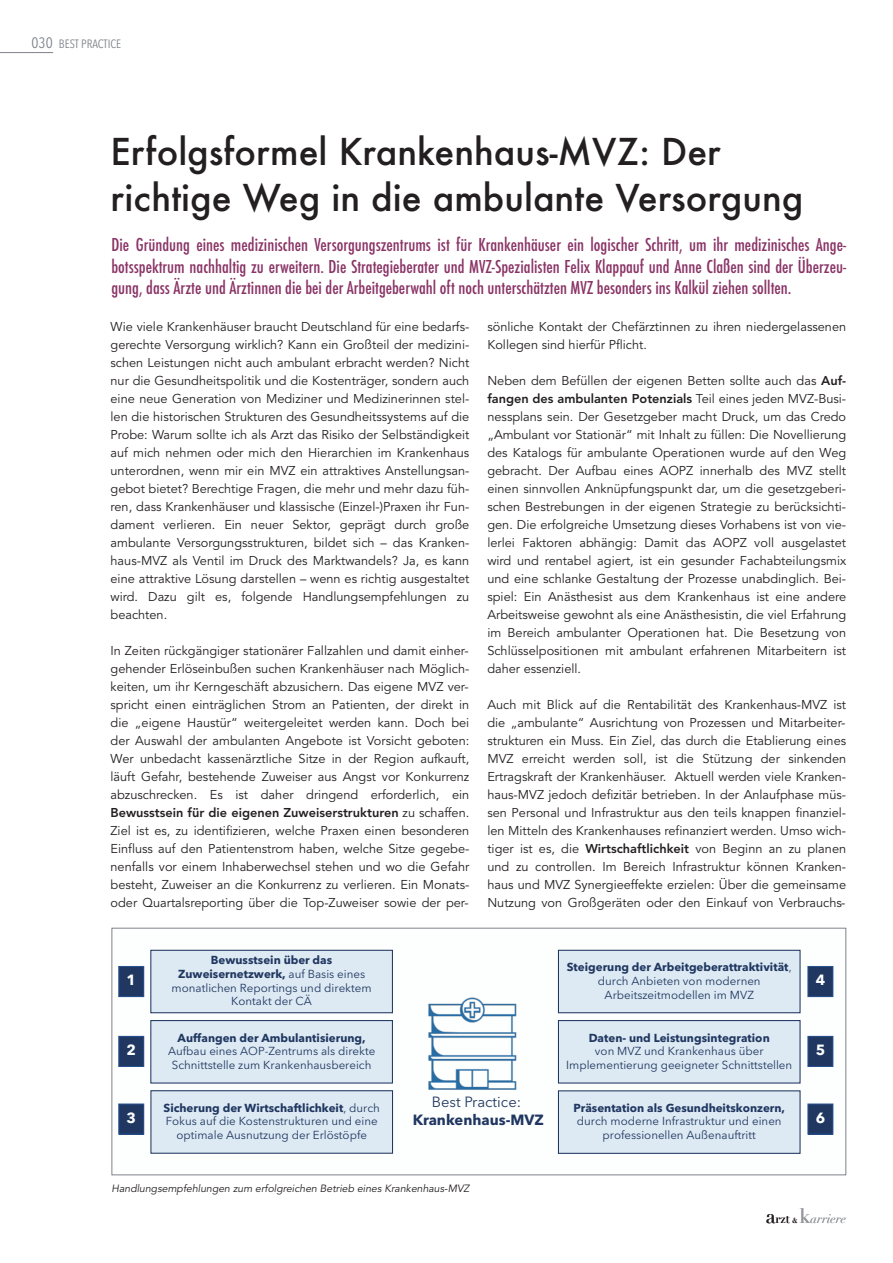
<style>
.page{position:relative;width:893px;height:1263px;background:#fff}
.page>*{position:absolute;margin:0;border:0;box-sizing:border-box;transform-origin:0 0}
.t1{font:500 36px/46.8px "Futura";color:#231f20}
.t2{font:500 condensed 17.25px/21.6px "Futura";color:#8a3466;text-align:justify}
.t3{font:700 14.7px "Avenir Next";color:#203761}
.t4{font:14.7px "Avenir Next";color:#203761}
.t5{font:700 14.7px "Avenir Next";color:#fdfefe}
.t6{font:12.75px/18px "Avenir";color:#231f20;text-align:justify}
.t7{font:italic 12.3px "Didot";color:#95979a}
.t8{font:12px "Avenir Next Condensed";color:#7f838a}
.t9{font:11.55px/13.6px "Avenir Next";color:#203761;text-align:center}
.t10{font:700 11.55px "Avenir Next";color:#203761}
.t11{font:italic 10.5px "Avenir";color:#231f20}
.s1{font-size:15px}
.s2{font-weight:800}
.s3{font-weight:700}
.s4{font-style:normal;font-size:20.4px;color:#231f20}
.s5{font-style:normal;color:#231f20}
.s6{font-style:normal;font-size:7.35px;color:#231f20}
.s7{font-style:normal;font-size:20.4px}
</style>
<div class="page">
<hr style="left:0;top:52px;width:53px;height:1px;background:#7f838a">
<img style="left:428px;top:997px;width:89px;height:93px">
<div style="left:151px;top:950px;width:241px;height:63px;background:#ddeaf3"></div>
<div style="left:150px;top:950px;width:243px;height:63px;border:1px solid #203761"></div>
<div style="left:151px;top:1020px;width:241px;height:63px;background:#ddeaf3"></div>
<div style="left:150px;top:1020px;width:243px;height:63px;border:1px solid #203761"></div>
<div style="left:558px;top:950px;width:242px;height:63px;background:#ddeaf3"></div>
<div style="left:558px;top:950px;width:243px;height:63px;border:1px solid #203761"></div>
<div style="left:151px;top:1091px;width:242px;height:62px;background:#ddeaf3"></div>
<div style="left:150px;top:1090px;width:243px;height:64px;border:1px solid #203761"></div>
<div style="left:558px;top:1020px;width:242px;height:63px;background:#ddeaf3"></div>
<div style="left:558px;top:1020px;width:243px;height:63px;border:1px solid #203761"></div>
<div style="left:558px;top:1091px;width:242px;height:62px;background:#ddeaf3"></div>
<div style="left:558px;top:1090px;width:243px;height:64px;border:1px solid #203761"></div>
<div style="left:119px;top:966px;width:25px;height:30px;background:#203761"></div>
<div style="left:118px;top:966px;width:26px;height:31px;border:1px solid #275290"></div>
<div style="left:119px;top:1036px;width:25px;height:30px;background:#203761"></div>
<div style="left:118px;top:1036px;width:26px;height:31px;border:1px solid #275290"></div>
<div style="left:119px;top:1104px;width:25px;height:30px;background:#203761"></div>
<div style="left:118px;top:1103px;width:26px;height:32px;border:1px solid #275290"></div>
<div style="left:808px;top:966px;width:25px;height:30px;background:#203761"></div>
<div style="left:807px;top:966px;width:26px;height:31px;border:1px solid #275290"></div>
<div style="left:808px;top:1036px;width:25px;height:30px;background:#203761"></div>
<div style="left:807px;top:1036px;width:26px;height:31px;border:1px solid #275290"></div>
<div style="left:808px;top:1104px;width:25px;height:30px;background:#203761"></div>
<div style="left:807px;top:1103px;width:26px;height:32px;border:1px solid #275290"></div>
<div style="left:111px;top:928px;width:735px;height:247px;border:1px solid #7f838a"></div>
<p class="t8" style="left:32px;top:33px;width:91px"><span class="s1">030</span> BEST PRACTICE</p>
<h1 class="t1" style="left:111px;top:129px;width:694px">Erfolgsformel Krankenhaus-MVZ: Der richtige Weg in die ambulante Versorgung</h1>
<p class="t2" style="left:111px;top:234px;width:736px">Die Gründung eines medizinischen Versorgungszentrums ist für Krankenhäuser ein logischer Schritt, um ihr medizinisches Ange&shy;botsspektrum nachhaltig zu erweitern. Die Strategieberater und MVZ-Spezialisten Felix Klappauf und Anne Claßen sind der Überzeu&shy;gung, dass Ärzte und Ärztinnen die bei der Arbeitgeberwahl oft noch unterschätzten MVZ besonders ins Kalkül ziehen sollten.</p>
<p class="t6" style="left:111px;top:317px;width:360px">Wie viele Krankenhäuser braucht Deutschland für eine bedarfs&shy;gerechte Versorgung wirklich? Kann ein Großteil der medizini&shy;schen Leistungen nicht auch ambulant erbracht werden? Nicht nur die Gesundheitspolitik und die Kostenträger, sondern auch eine neue Generation von Mediziner und Medizinerinnen stel&shy;len die historischen Strukturen des Gesundheitssystems auf die Probe: Warum sollte ich als Arzt das Risiko der Selbständigkeit auf mich nehmen oder mich den Hierarchien im Krankenhaus unterordnen, wenn mir ein MVZ ein attraktives Anstellungsan&shy;gebot bietet? Berechtige Fragen, die mehr und mehr dazu füh&shy;ren, dass Krankenhäuser und klassische (Einzel-)Praxen ihr Fun&shy;dament verlieren. Ein neuer Sektor, geprägt durch große ambulante Versorgungsstrukturen, bildet sich – das Kranken&shy;haus-MVZ als Ventil im Druck des Marktwandels? Ja, es kann eine attraktive Lösung darstellen – wenn es richtig ausgestaltet wird. Dazu gilt es, folgende Handlungsempfehlungen zu beachten.</p>
<p class="t6" style="left:111px;top:641px;width:360px">In Zeiten rückgängiger stationärer Fallzahlen und damit einher&shy;gehender Erlöseinbußen suchen Krankenhäuser nach Möglich&shy;keiten, um ihr Kerngeschäft abzusichern. Das eigene MVZ ver&shy;spricht einen einträglichen Strom an Patienten, der direkt in die „eigene Haustür“ weitergeleitet werden kann. Doch bei der Auswahl der ambulanten Angebote ist Vorsicht geboten:<br>Wer unbedacht kassenärztliche Sitze in der Region aufkauft, läuft Gefahr, bestehende Zuweiser aus Angst vor Konkurrenz abzuschrecken. Es ist daher dringend erforderlich, ein <span class="s2">Bewusstsein für die eigenen Zuweiserstrukturen</span> zu schaffen.<br>Ziel ist es, zu identifizieren, welche Praxen einen besonderen Einfluss auf den Patientenstrom haben, welche Sitze gegebe&shy;nenfalls vor einem Inhaberwechsel stehen und wo die Gefahr besteht, Zuweiser an die Konkurrenz zu verlieren. Ein Monats&shy;oder Quartalsreporting über die Top-Zuweiser sowie der per-</p>
<p class="t6" style="left:487px;top:317px;width:360px">sönliche Kontakt der Chefärztinnen zu ihren niedergelassenen<br>Kollegen sind hierfür Pflicht.</p>
<p class="t6" style="left:487px;top:371px;width:360px">Neben dem Befüllen der eigenen Betten sollte auch das <span class="s2">Auf&shy;fangen des ambulanten Potenzials</span> Teil eines jeden MVZ-Busi&shy;nessplans sein. Der Gesetzgeber macht Druck, um das Credo „Ambulant vor Stationär“ mit Inhalt zu füllen: Die Novellierung des Katalogs für ambulante Operationen wurde auf den Weg gebracht. Der Aufbau eines AOPZ innerhalb des MVZ stellt einen sinnvollen Anknüpfungspunkt dar, um die gesetzgeberi&shy;schen Bestrebungen in der eigenen Strategie zu berücksichti&shy;gen. Die erfolgreiche Umsetzung dieses Vorhabens ist von vie&shy;lerlei Faktoren abhängig: Damit das AOPZ voll ausgelastet wird und rentabel agiert, ist ein gesunder Fachabteilungsmix und eine schlanke Gestaltung der Prozesse unabdinglich. Bei&shy;spiel: Ein Anästhesist aus dem Krankenhaus ist eine andere Arbeitsweise gewohnt als eine Anästhesistin, die viel Erfahrung im Bereich ambulanter Operationen hat. Die Besetzung von Schlüsselpositionen mit ambulant erfahrenen Mitarbeitern ist daher essenziell.</p>
<p class="t6" style="left:487px;top:695px;width:360px">Auch mit Blick auf die Rentabilität des Krankenhaus-MVZ ist die „ambulante“ Ausrichtung von Prozessen und Mitarbeiter&shy;strukturen ein Muss. Ein Ziel, das durch die Etablierung eines MVZ erreicht werden soll, ist die Stützung der sinkenden Ertragskraft der Krankenhäuser. Aktuell werden viele Kranken&shy;haus-MVZ jedoch defizitär betrieben. In der Anlaufphase müs&shy;sen Personal und Infrastruktur aus den teils knappen finanziel&shy;len Mitteln des Krankenhauses refinanziert werden. Umso wich&shy;tiger ist es, die <span class="s2">Wirtschaftlichkeit</span> von Beginn an zu planen und zu controllen. Im Bereich Infrastruktur können Kranken&shy;haus und MVZ Synergieeffekte erzielen: Über die gemeinsame Nutzung von Großgeräten oder den Einkauf von Verbrauchs-</p>
<p class="t5" style="left:127px;top:967px;width:11px">1</p>
<p class="t5" style="left:127px;top:1037px;width:11px">2</p>
<p class="t5" style="left:127px;top:1105px;width:11px">3</p>
<p class="t9" style="left:172px;top:953px;width:201px"><span class="s3">Bewusstsein über das<br>Zuweisernetzwerk,</span> auf Basis eines monatlichen Reportings und direktem<br>Kontakt der CÄ</p>
<p class="t10" style="left:178px;top:1027px;width:189px">Auffangen der Ambulantisierung,</p>
<p class="t9" style="left:168px;top:1044px;width:209px">Aufbau eines AOP-Zentrums als direkte<br>Schnittstelle zum Krankenhausbereich</p>
<p class="t9" style="left:163px;top:1100px;width:218px"><span class="s3">Sicherung der Wirtschaftlichkeit</span>, durch<br>Fokus auf die Kostenstrukturen und eine optimale Ausnutzung der Erlöstöpfe</p>
<p class="t4" style="left:432px;top:1090px;width:91px">Best Practice:</p>
<p class="t3" style="left:413px;top:1107px;width:133px">Krankenhaus-MVZ</p>
<p class="t11" style="left:111px;top:1182px;width:359px">Handlungsempfehlungen zum erfolgreichen Betrieb eines Krankenhaus-MVZ</p>
<p class="t9" style="left:567px;top:960px;width:226px"><span class="s3">Steigerung der Arbeitgeberattraktivität</span>, durch Anbieten von modernen<br>Arbeitszeitmodellen im MVZ</p>
<p class="t10" style="left:589px;top:1027px;width:183px">Daten- und Leistungsintegration</p>
<p class="t9" style="left:566px;top:1044px;width:228px">von MVZ und Krankenhaus über<br>Implementierung geeigneter Schnittstellen</p>
<p class="t10" style="left:573px;top:1098px;width:213px">Präsentation als Gesundheitskonzern,</p>
<p class="t9" style="left:577px;top:1114px;width:206px">durch moderne Infrastruktur und einen professionellen Außenauftritt</p>
<p class="t5" style="left:816px;top:967px;width:11px">4</p>
<p class="t5" style="left:816px;top:1037px;width:11px">5</p>
<p class="t5" style="left:816px;top:1105px;width:11px">6</p>
<p class="t7" style="left:766px;top:1211px;width:82px"><span class="s4">a</span><span class="s5">rzt</span> <span class="s6">&amp;</span> <span class="s7">k</span>arriere</p>
</div>
